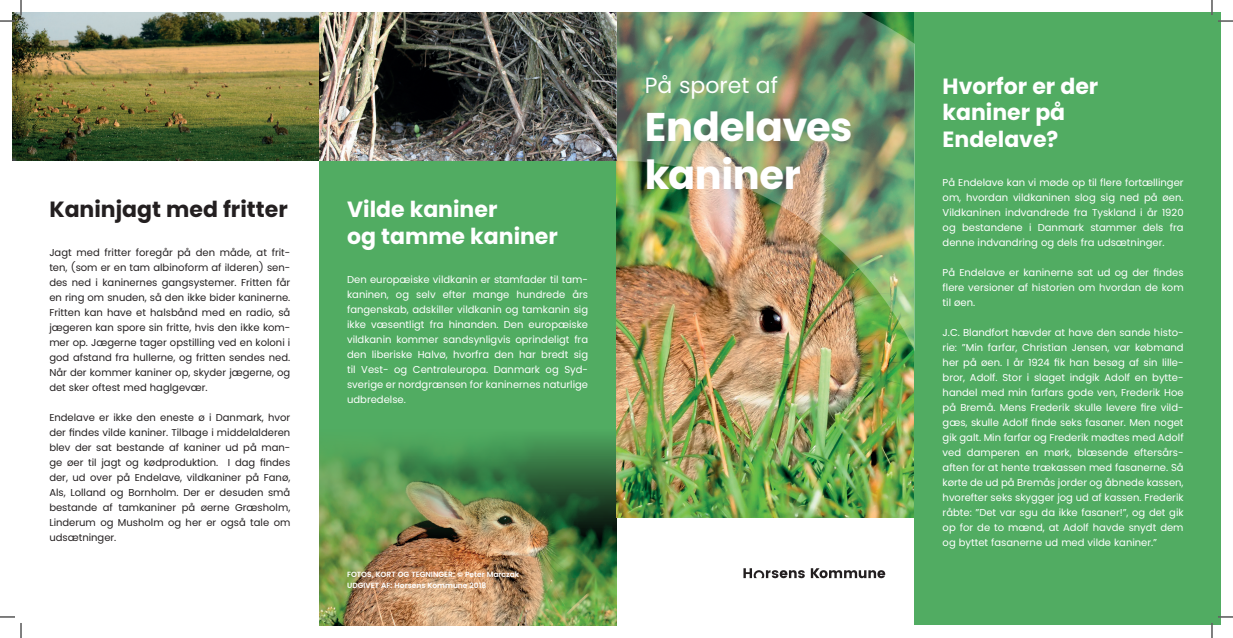
<style>
.page{position:relative;width:1233px;height:638px;background:#fff}
.page>*{position:absolute;margin:0;border:0;box-sizing:border-box;transform-origin:0 0}
.t1{font:700 40px/48px "Poppins";letter-spacing:-.01em;color:#fff}
.t2{font:700 22px/26.4px "Poppins";color:#fff}
.t3{font:700 22px "Poppins";color:#231f20}
.t4{font:22px "Poppins";color:#fff}
.t5{font:10px/15px "Poppins";color:#fff;text-align:justify}
.t6{font:10px/15px "Poppins";color:#231f20;text-align:justify}
.t7{font:600 7.5px/11px "Poppins";color:#fff}
</style>
<div class="page">
<div style="left:319px;top:21px;width:297px;height:604px;background:#51ac62"></div>
<img style="left:319px;top:436px;width:297px;height:189px">
<div style="left:914px;top:12px;width:306px;height:613px;background:#51ac62"></div>
<img style="left:12px;top:12px;width:604px;height:148px">
<img style="left:616px;top:12px;width:298px;height:505px">
<svg style="left:811px;top:568px;width:74px;height:10px"></svg>
<svg style="left:743px;top:568px;width:61px;height:10px"></svg>
<svg style="left:1218px;top:20px;width:15px;height:2px"></svg>
<svg style="left:1218px;top:616px;width:15px;height:1px"></svg>
<svg style="left:0;top:0;width:22px;height:22px"></svg>
<svg style="left:0;top:616px;width:22px;height:21px"></svg>
<svg style="left:1211px;top:0;width:1px;height:15px"></svg>
<svg style="left:1211px;top:623px;width:1px;height:14px"></svg>
<h2 class="t3" style="left:49px;top:197px;width:240px">Kaninjagt med fritter</h2>
<p class="t6" style="left:49px;top:245px;width:242px">Jagt med fritter foregår på den måde, at frit&shy;ten, (som er en tam albinoform af ilderen) sen&shy;des ned i kaninernes gangsystemer. Fritten får en ring om snuden, så den ikke bider kaninerne.<br>Fritten kan have et halsbånd med en radio, så jægeren kan spore sin fritte, hvis den ikke kom&shy;mer op. Jægerne tager opstilling ved en koloni i god afstand fra hullerne, og fritten sendes ned.<br>Når der kommer kaniner op, skyder jægerne, og det sker oftest med haglgevær.</p>
<p class="t6" style="left:49px;top:410px;width:242px">Endelave er ikke den eneste ø i Danmark, hvor der findes vilde kaniner. Tilbage i middelalderen blev der sat bestande af kaniner ud på man&shy;ge øer til jagt og kødproduktion. I dag findes der, ud over på Endelave, vildkaniner på Fanø, Als, Lolland og Bornholm. Der er desuden små bestande af tamkaniner på øerne Græsholm, Linderum og Musholm og her er også tale om udsætninger.</p>
<h2 class="t2" style="left:347px;top:196px;width:212px">Vilde kaniner<br>og tamme kaniner</h2>
<p class="t5" style="left:347px;top:272px;width:242px">Den europæiske vildkanin er stamfader til tam&shy;kaninen, og selv efter mange hundrede års fangenskab, adskiller vildkanin og tamkanin sig ikke væsentligt fra hinanden. Den europæiske vildkanin kommer sandsynligvis oprindeligt fra den liberiske Halvø, hvorfra den har bredt sig til Vest- og Centraleuropa. Danmark og Syd&shy;sverige er nordgrænsen for kaninernes naturlige udbredelse.</p>
<p class="t7" style="left:347px;top:569px;width:174px">FOTOS, KORT OG TEGNINGER: © Peter Marczak<br>UDGIVET AF: Horsens Kommune 2018</p>
<h2 class="t4" style="left:645px;top:73px;width:135px">På sporet af</h2>
<h1 class="t1" style="left:645px;top:103px;width:209px">Endelaves kaniner</h1>
<h2 class="t2" style="left:942px;top:73px;width:157px">Hvorfor er der kaniner på<br>Endelave?</h2>
<p class="t5" style="left:942px;top:174px;width:242px">På Endelave kan vi møde op til flere fortællinger om, hvordan vildkaninen slog sig ned på øen.<br>Vildkaninen indvandrede fra Tyskland i år 1920 og bestandene i Danmark stammer dels fra denne indvandring og dels fra udsætninger.</p>
<p class="t5" style="left:942px;top:264px;width:242px">På Endelave er kaninerne sat ud og der findes flere versioner af historien om hvordan de kom til øen.</p>
<p class="t5" style="left:942px;top:324px;width:242px">J.C. Blandfort hævder at have den sande histo&shy;rie: ”Min farfar, Christian Jensen, var købmand her på øen. I år 1924 fik han besøg af sin lille&shy;bror, Adolf. Stor i slaget indgik Adolf en bytte&shy;handel med min farfars gode ven, Frederik Hoe på Bremå. Mens Frederik skulle levere fire vild&shy;gæs, skulle Adolf finde seks fasaner. Men noget gik galt. Min farfar og Frederik mødtes med Adolf ved damperen en mørk, blæsende eftersårs&shy;aften for at hente trækassen med fasanerne. Så kørte de ud på Bremås jorder og åbnede kassen, hvorefter seks skygger jog ud af kassen. Frederik råbte: ”Det var sgu da ikke fasaner!”, og det gik op for de to mænd, at Adolf havde snydt dem og byttet fasanerne ud med vilde kaniner.”</p>
</div>
